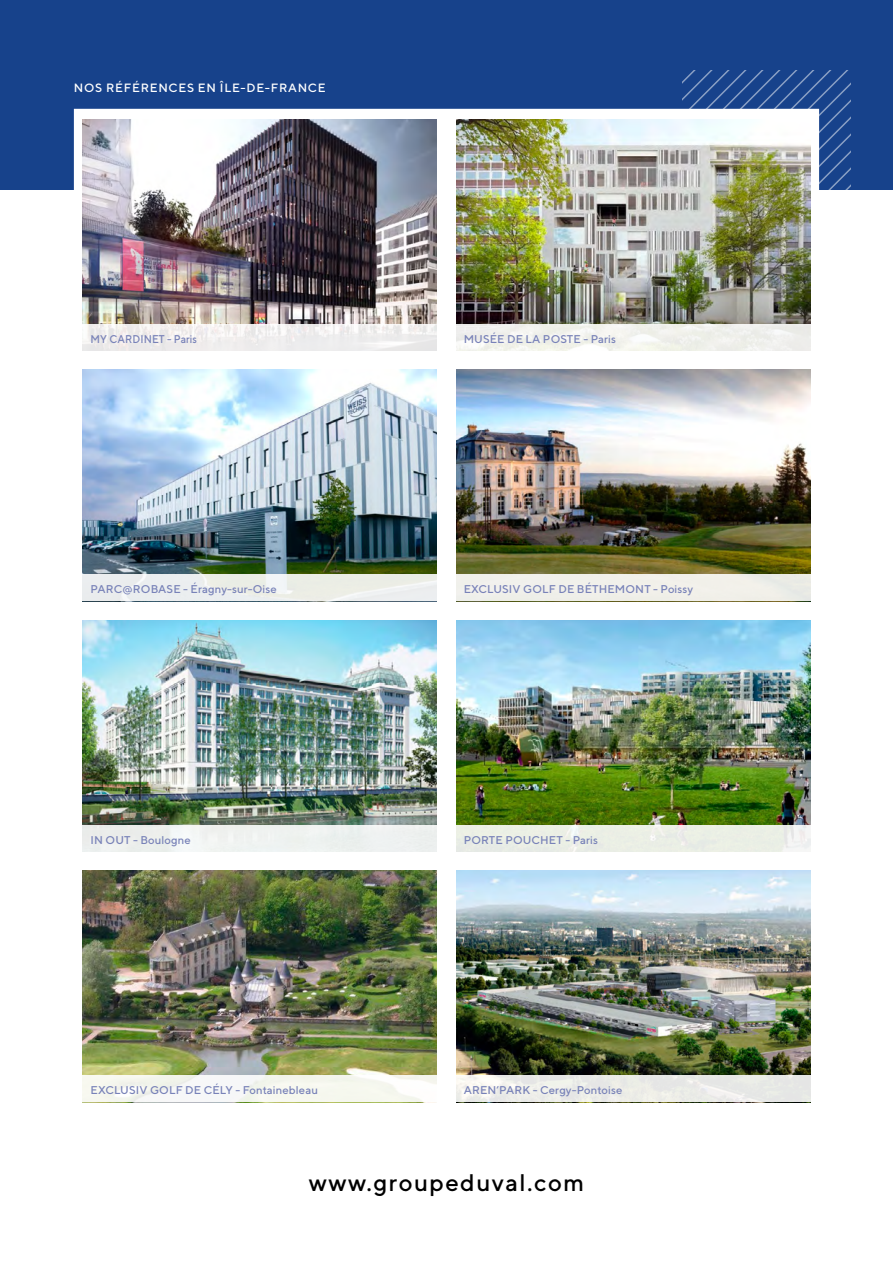
<style>
.page{position:relative;width:893px;height:1263px;background:#fff}
.page>*{position:absolute;margin:0;border:0;box-sizing:border-box;transform-origin:0 0}
.t1{font:500 24px "TT Norms";letter-spacing:.06em;color:#000}
.t2{font:500 12px "TT Norms";letter-spacing:.06em;color:#fff}
.t3{font:500 11.25px "TT Norms";letter-spacing:.01em;color:#7882b8}
.t4{font:500 11.25px "TT Norms";letter-spacing:.01em;color:#7882b8;scale:.92 1}
</style>
<div class="page">
<div style="left:0;top:0;width:893px;height:189px;background:#17428b"></div>
<svg style="left:682px;top:70px;width:168px;height:120px"></svg>
<div style="left:74px;top:109px;width:745px;height:561px;background:#fff"></div>
<img style="left:83px;top:119px;width:354px;height:205px">
<img style="left:83px;top:370px;width:354px;height:204px">
<img style="left:83px;top:620px;width:354px;height:205px">
<img style="left:456px;top:871px;width:354px;height:204px">
<img style="left:83px;top:871px;width:354px;height:204px">
<img style="left:456px;top:370px;width:354px;height:204px">
<img style="left:456px;top:620px;width:354px;height:205px">
<img style="left:456px;top:119px;width:354px;height:205px">
<div style="left:83px;top:324px;width:354px;height:27px;background:linear-gradient(to right,#f0eded,#efefef)"></div>
<div style="left:83px;top:574px;width:354px;height:27px;background:#ebeeee"></div>
<div style="left:83px;top:825px;width:354px;height:27px;background:#eef1f0"></div>
<div style="left:83px;top:1075px;width:354px;height:27px;background:linear-gradient(to right,#f4f5f1,#f8f9f3)"></div>
<div style="left:456px;top:574px;width:354px;height:27px;background:#f1f0ea"></div>
<div style="left:456px;top:825px;width:354px;height:27px;background:#ebefe5"></div>
<div style="left:456px;top:324px;width:354px;height:27px;background:#f0f1ec"></div>
<div style="left:456px;top:1075px;width:354px;height:27px;background:linear-gradient(to right,#f2f1ec,#e6e7e5)"></div>
<p class="t2" style="left:74px;top:81px;width:253px">NOS RÉFÉRENCES EN ÎLE-DE-FRANCE</p>
<p class="t4" style="left:91px;top:332px;width:117px">MY CARDINET - Paris</p>
<p class="t3" style="left:464px;top:332px;width:154px">MUSÉE DE LA POSTE - Paris</p>
<p class="t3" style="left:91px;top:582px;width:188px">PARC@ROBASE - Éragny-sur-Oise</p>
<p class="t3" style="left:464px;top:582px;width:231px">EXCLUSIV GOLF DE BÉTHEMONT - Poissy</p>
<p class="t3" style="left:91px;top:833px;width:102px">IN OUT - Boulogne</p>
<p class="t3" style="left:464px;top:833px;width:136px">PORTE POUCHET - Paris</p>
<p class="t3" style="left:91px;top:1083px;width:229px">EXCLUSIV GOLF DE CÉLY - Fontainebleau</p>
<p class="t3" style="left:464px;top:1083px;width:160px">AREN’PARK - Cergy-Pontoise</p>
<h1 class="t1" style="left:309px;top:1168px;width:277px">www.groupeduval.com</h1>
</div>
